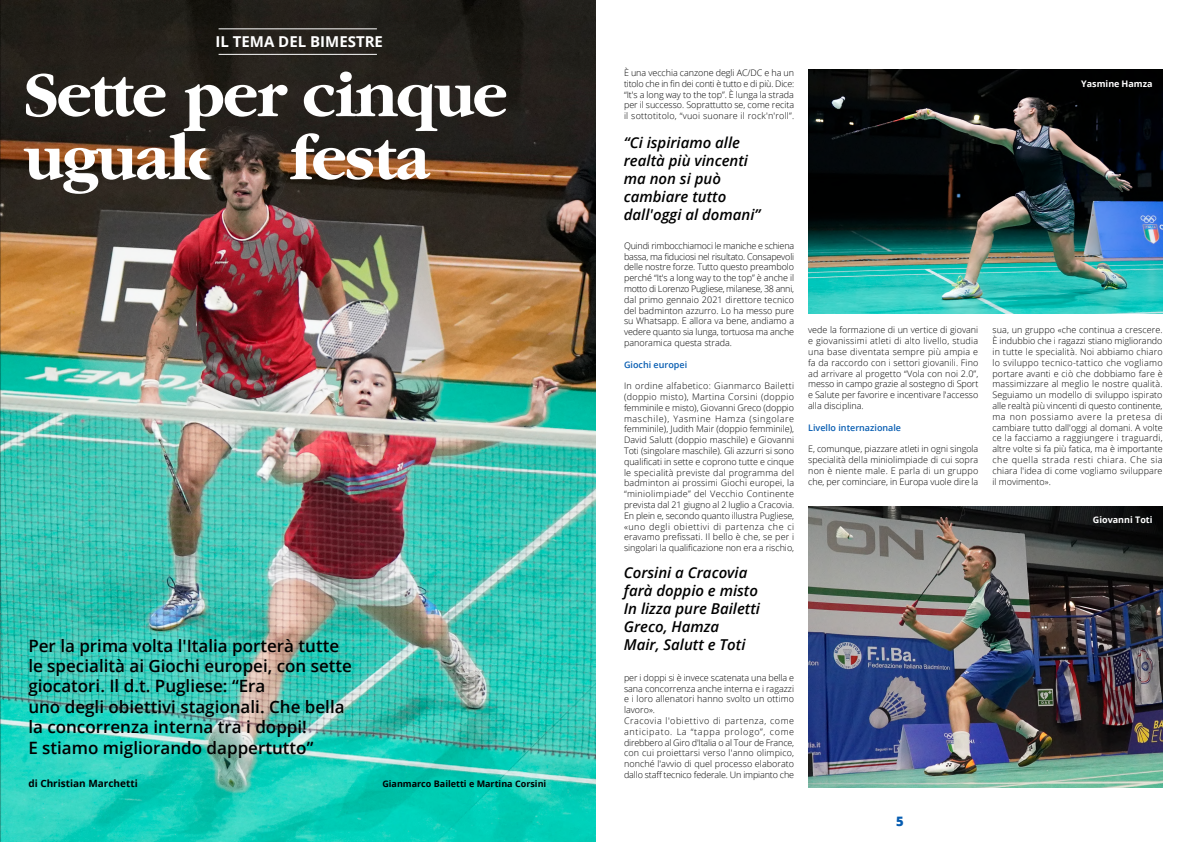
<style>
.page{position:relative;width:1191px;height:842px;background:#fff}
.page>*{position:absolute;margin:0;border:0;box-sizing:border-box;transform-origin:0 0}
.t1{font:900 66px/63px "Garamond Black S Si";letter-spacing:-.02em;color:#fff}
.t2{font:600 17px/20.4px "Open Sans";color:#000}
.t3{font:italic 600 15px/18px "Open Sans";color:#000}
.t4{font:700 15px "Open Sans";color:#fff}
.t5{font:800 13px "Open Sans";color:#065cb1}
.t6{font:700 10px "Open Sans";color:#000}
.t7{font:300 9px/10.8px "Open Sans";color:#000;text-align:justify}
.t8{font:600 9px "Open Sans";color:#065cb1}
.t9{font:700 9px "Open Sans";color:#000}
.t10{font:700 9px "Open Sans";color:#fff}
</style>
<div class="page">
<img style="left:808px;top:69px;width:354px;height:244px">
<img style="left:0;top:0;width:595px;height:842px">
<img style="left:28px;top:91px;width:567px;height:751px">
<hr style="left:218px;top:28px;width:159px;height:1px;background:#fff">
<hr style="left:218px;top:54px;width:159px;height:1px;background:#fff">
<img style="left:808px;top:506px;width:354px;height:281px">
<h3 class="t4" style="left:215px;top:31px;width:169px">IL TEMA DEL BIMESTRE</h3>
<h1 class="t1" style="left:24px;top:63px;width:485px">Sette per cinque uguale festa</h1>
<h2 class="t2" style="left:28px;top:635px;width:325px">Per la prima volta l'Italia porterà tutte le specialità ai Giochi europei, con sette giocatori. Il d.t. Pugliese: “Era<br>uno degli obiettivi stagionali. Che bella la concorrenza interna tra i doppi!<br>E stiamo migliorando dappertutto”</h2>
<p class="t6" style="left:28px;top:776px;width:111px">di Christian Marchetti</p>
<p class="t9" style="left:382px;top:777px;width:165px">Gianmarco Bailetti e Martina Corsini</p>
<p class="t7" style="left:624px;top:67px;width:172px">È una vecchia canzone degli AC/DC e ha un titolo che in fin dei conti è tutto e di più. Dice: “It's a long way to the top”. È lunga la strada per il successo. Soprattutto se, come recita il sottotitolo, “vuoi suonare il rock'n'roll”.</p>
<h3 class="t3" style="left:624px;top:133px;width:138px">“Ci ispiriamo alle realtà più vincenti ma non si può cambiare tutto dall'oggi al domani”</h3>
<p class="t7" style="left:624px;top:240px;width:172px">Quindi rimbocchiamoci le maniche e schiena bassa, ma fiduciosi nel risultato. Consapevoli delle nostre forze. Tutto questo preambolo perché “It's a long way to the top” è anche il motto di Lorenzo Pugliese, milanese, 38 anni, dal primo gennaio 2021 direttore tecnico del badminton azzurro. Lo ha messo pure su Whatsapp. E allora va bene, andiamo a vedere quanto sia lunga, tortuosa ma anche panoramica questa strada.</p>
<p class="t8" style="left:624px;top:358px;width:65px">Giochi europei</p>
<p class="t7" style="left:624px;top:380px;width:172px">In ordine alfabetico: Gianmarco Bailetti (doppio misto), Martina Corsini (doppio femminile e misto), Giovanni Greco (doppio maschile), Yasmine Hamza (singolare femminile), Judith Mair (doppio femminile), David Salutt (doppio maschile) e Giovanni Toti (singolare maschile). Gli azzurri si sono qualificati in sette e coprono tutte e cinque le specialità previste dal programma del badminton ai prossimi Giochi europei, la “miniolimpiade” del Vecchio Continente prevista dal 21 giugno al 2 luglio a Cracovia.<br>En plein e, secondo quanto illustra Pugliese, «uno degli obiettivi di partenza che ci eravamo prefissati. Il bello è che, se per i singolari la qualificazione non era a rischio,</p>
<h3 class="t3" style="left:624px;top:563px;width:138px">Corsini a Cracovia farà doppio e misto<br>In lizza pure Bailetti<br>Greco, Hamza<br>Mair, Salutt e Toti</h3>
<p class="t7" style="left:624px;top:672px;width:172px;text-align:left">per i doppi si è invece scatenata una bella e sana concorrenza anche interna e i ragazzi e i loro allenatori hanno svolto un ottimo lavoro».<br>Cracovia l'obiettivo di partenza, come anticipato. La “tappa prologo”, come direbbero al Giro d'Italia o al Tour de France, con cui proiettarsi verso l'anno olimpico, nonché l'avvio di quel processo elaborato dallo staff tecnico federale. Un impianto che</p>
<p class="t7" style="left:808px;top:324px;width:172px">vede la formazione di un vertice di giovani e giovanissimi atleti di alto livello, studia una base diventata sempre più ampia e fa da raccordo con i settori giovanili. Fino ad arrivare al progetto “Vola con noi 2.0”, messo in campo grazie al sostegno di Sport e Salute per favorire e incentivare l'accesso alla disciplina.</p>
<p class="t8" style="left:808px;top:421px;width:94px">Livello internazionale</p>
<p class="t7" style="left:808px;top:443px;width:172px">E, comunque, piazzare atleti in ogni singola specialità della miniolimpiade di cui sopra non è niente male. E parla di un gruppo che, per cominciare, in Europa vuole dire la</p>
<h3 class="t5" style="left:896px;top:811px;width:9px">5</h3>
<p class="t10" style="left:1081px;top:78px;width:73px">Yasmine Hamza</p>
<p class="t7" style="left:992px;top:324px;width:172px">sua, un gruppo «che continua a crescere.<br>È indubbio che i ragazzi stiano migliorando in tutte le specialità. Noi abbiamo chiaro lo sviluppo tecnico-tattico che vogliamo portare avanti e ciò che dobbiamo fare è massimizzare al meglio le nostre qualità.<br>Seguiamo un modello di sviluppo ispirato alle realtà più vincenti di questo continente, ma non possiamo avere la pretesa di cambiare tutto dall'oggi al domani. A volte ce la facciamo a raggiungere i traguardi, altre volte si fa più fatica, ma è importante che quella strada resti chiara. Che sia chiara l'idea di come vogliamo sviluppare il movimento».</p>
<p class="t10" style="left:1092px;top:514px;width:61px">Giovanni Toti</p>
</div>
